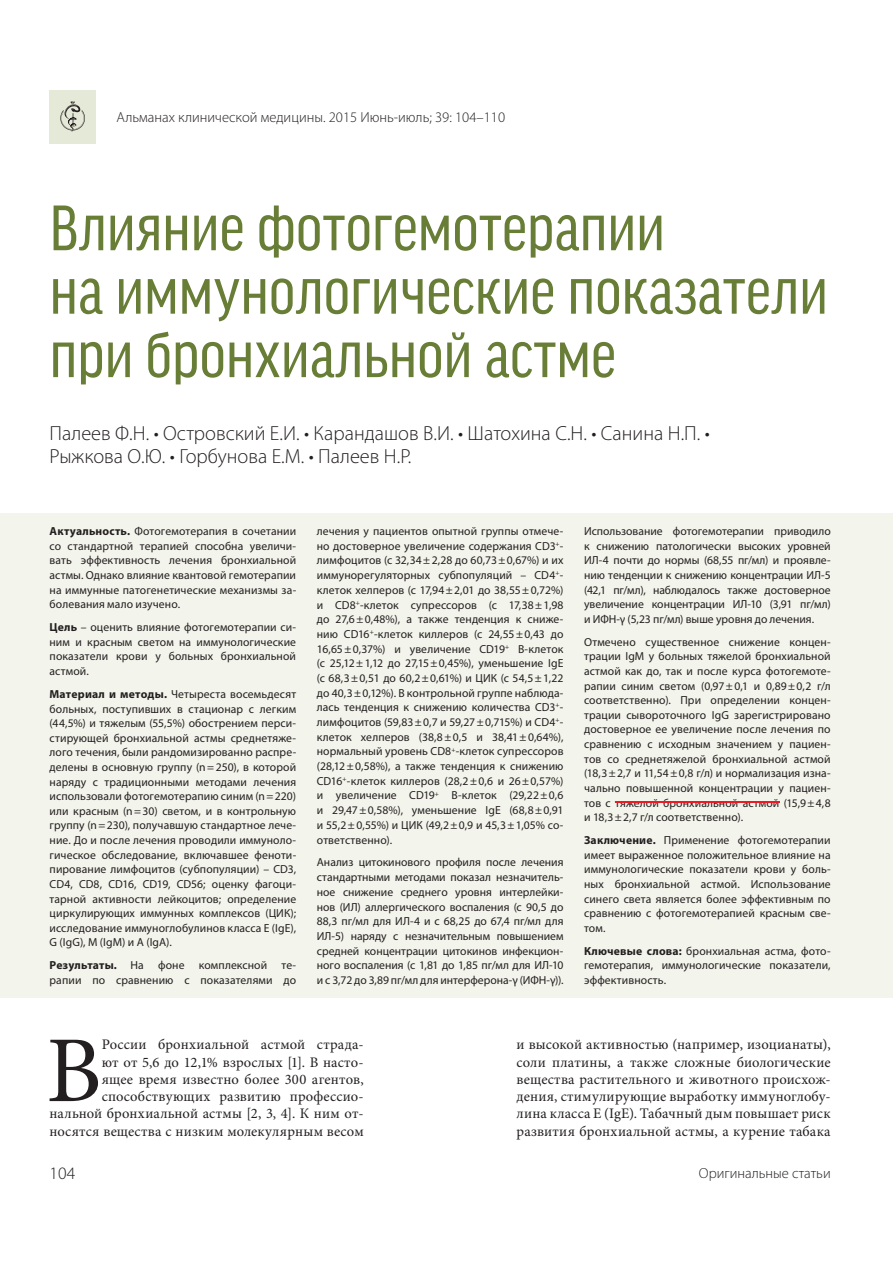
<style>
.page{position:relative;width:893px;height:1263px;background:#fff}
.page>*{position:absolute;margin:0;border:0;box-sizing:border-box;transform-origin:0 0}
.t1{font:94.35px "Minion Pro";color:#231f20}
.t2{font:condensed 68.55px/63.4px "Good Headline Pro";color:#687d35}
.t3{font:300 20.4px/23.4px "Myriad Pro";color:#231f20}
.t4{font:300 17.55px "Myriad Pro";color:#231f20}
.t5{font:14.55px/17.2px "Minion Pro";letter-spacing:.015em;color:#231f20;text-align:right}
.t6{font:300 14.55px "Myriad Pro";color:#231f20}
.t7{font:11.7px/14.5px "Myriad Pro";letter-spacing:.01em;color:#231f20;text-align:justify}
.s1{font-weight:700}
</style>
<div class="page">
<div style="left:0;top:513px;width:892px;height:484px;background:#f3f4eb"></div>
<div style="left:50px;top:90px;width:46px;height:53px;background:#e5e9d7"></div>
<svg style="left:60px;top:101px;width:25px;height:31px"></svg>
<hr style="left:615px;top:802px;width:164px;height:1px;background:#ed1c24">
<p class="t6" style="left:116px;top:109px;width:390px">Альманах клинической медицины. 2015 Июнь-июль; 39: 104–110</p>
<h2 class="t2" style="left:50px;top:195px;width:780px">Влияние фотогемотерапии<br>на иммунологические показатели при бронхиальной астме</h2>
<h3 class="t3" style="left:50px;top:421px;width:662px">Палеев Ф.Н. • Островский Е.И. • Карандашов В.И. • Шатохина С.Н. • Санина Н.П. •<br>Рыжкова О.Ю. • Горбунова Е.М. • Палеев Н.Р.</h3>
<p class="t7" style="left:50px;top:525px;width:248px"><span class="s1">Актуальность.</span> Фотогемотерапия в сочетании со стандартной терапией способна увеличи&shy;вать эффективность лечения бронхиальной астмы. Однако влияние квантовой гемотерапии на иммунные патогенетические механизмы за&shy;болевания мало изучено.</p>
<p class="t7" style="left:50px;top:621px;width:248px"><span class="s1">Цель</span> – оценить влияние фотогемотерапии си&shy;ним и красным светом на иммунологические показатели крови у больных бронхиальной астмой.</p>
<p class="t7" style="left:50px;top:687px;width:248px"><span class="s1">Материал и методы.</span> Четыреста восемьдесят больных, поступивших в стационар с легким (44,5%) и тяжелым (55,5%) обострением перси&shy;стирующей бронхиальной астмы среднетяже&shy;лого течения, были рандомизированно распре&shy;делены в основную группу (n = 250), в которой наряду с традиционными методами лечения использовали фотогемотерапию синим (n = 220) или красным (n = 30) светом, и в контрольную группу (n = 230), получавшую стандартное лече&shy;ние. До и после лечения проводили иммуноло&shy;гическое обследование, включавшее феноти&shy;пирование лимфоцитов (субпопуляции) – CD3, CD4, CD8, CD16, CD19, CD56; оценку фагоци&shy;тарной активности лейкоцитов; определение циркулирующих иммунных комплексов (ЦИК); исследование иммуноглобулинов класса E (IgE), G (IgG), M (IgM) и A (IgA).</p>
<p class="t7" style="left:50px;top:959px;width:248px"><span class="s1">Результаты.</span> На фоне комплексной те&shy;рапии по сравнению с показателями до</p>
<p class="t7" style="left:317px;top:525px;width:248px">лечения у пациентов опытной группы отмече&shy;но достоверное увеличение содержания СD3<sup>+</sup>- лимфоцитов (с 32,34 ± 2,28 до 60,73 ± 0,67%) и их иммунорегуляторных субпопуляций – СD4<sup>+</sup>- клеток хелперов (с 17,94 ± 2,01 до 38,55 ± 0,72%) и СD8<sup>+</sup>-клеток супрессоров (с 17,38 ± 1,98 до 27,6 ± 0,48%), а также тенденция к сниже&shy;нию СD16<sup>+</sup>-клеток киллеров (с 24,55 ± 0,43 до 16,65 ± 0,37%) и увеличение СD19<sup>+</sup> В-клеток (с 25,12 ± 1,12 до 27,15 ± 0,45%), уменьшение IgE (с 68,3 ± 0,51 до 60,2 ± 0,61%) и ЦИК (с 54,5 ± 1,22 до 40,3 ± 0,12%). В контрольной группе наблюда&shy;лась тенденция к снижению количества СD3<sup>+</sup>- лимфоцитов (59,83 ± 0,7 и 59,27 ± 0,715%) и СD4<sup>+</sup>- клеток хелперов (38,8 ± 0,5 и 38,41 ± 0,64%), нормальный уровень СD8<sup>+</sup>-клеток супрессоров (28,12 ± 0,58%), а также тенденция к снижению СD16<sup>+</sup>-клеток киллеров (28,2 ± 0,6 и 26 ± 0,57%) и увеличение СD19<sup>+</sup> В-клеток (29,22 ± 0,6 и 29,47 ± 0,58%), уменьшение IgE (68,8 ± 0,91 и 55,2 ± 0,55%) и ЦИК (49,2 ± 0,9 и 45,3 ± 1,05% со&shy;ответственно).</p>
<p class="t7" style="left:317px;top:856px;width:248px">Анализ цитокинового профиля после лечения стандартными методами показал незначитель&shy;ное снижение среднего уровня интерлейки&shy;нов (ИЛ) аллергического воспаления (с 90,5 до 88,3 пг/мл для ИЛ-4 и с 68,25 до 67,4 пг/мл для ИЛ-5) наряду с незначительным повышением средней концентрации цитокинов инфекцион&shy;ного воспаления (с 1,81 до 1,85 пг/мл для ИЛ-10 и с 3,72 до 3,89 пг/мл для интерферона-γ (ИФН-γ)).</p>
<p class="t7" style="left:584px;top:525px;width:248px">Использование фотогемотерапии приводило к снижению патологически высоких уровней ИЛ-4 почти до нормы (68,55 пг/мл) и проявле&shy;нию тенденции к снижению концентрации ИЛ-5 (42,1 пг/мл), наблюдалось также достоверное увеличение концентрации ИЛ-10 (3,91 пг/мл) и ИФН-γ (5,23 пг/мл) выше уровня до лечения.</p>
<p class="t7" style="left:584px;top:635px;width:248px">Отмечено существенное снижение концен&shy;трации IgM у больных тяжелой бронхиальной астмой как до, так и после курса фотогемоте&shy;рапии синим светом (0,97 ± 0,1 и 0,89 ± 0,2 г/л соответственно). При определении концен&shy;трации сывороточного IgG зарегистрировано достоверное ее увеличение после лечения по сравнению с исходным значением у пациен&shy;тов со среднетяжелой бронхиальной астмой (18,3 ± 2,7 и 11,54 ± 0,8 г/л) и нормализация изна&shy;чально повышенной концентрации у пациен&shy;тов с тяжелой бронхиальной астмой (15,9 ± 4,8 и 18,3 ± 2,7 г/л соответственно).</p>
<p class="t7" style="left:584px;top:834px;width:248px"><span class="s1">Заключение.</span> Применение фотогемотерапии имеет выраженное положительное влияние на иммунологические показатели крови у боль&shy;ных бронхиальной астмой. Использование синего света является более эффективным по сравнению с фотогемотерапией красным све&shy;том.</p>
<p class="t7" style="left:584px;top:944px;width:248px"><span class="s1">Ключевые слова:</span> бронхиальная астма, фото&shy;гемотерапия, иммунологические показатели, эффективность.</p>
<p class="t5" style="left:50px;top:1036px;width:316px">России бронхиальной астмой страда-<br>ют от 5,6 до 12,1% взрослых [1]. В насто-<br>ящее время известно более 300 агентов, способствующих развитию профессио&shy;нальной бронхиальной астмы [2, 3, 4]. К ним от&shy;носятся вещества с низким молекулярным весом</p>
<p class="t5" style="left:517px;top:1036px;width:316px;text-align:justify">и высокой активностью (например, изоцианаты), соли платины, а также сложные биологические вещества растительного и животного происхож&shy;дения, стимулирующие выработку иммуноглобу&shy;лина класса E (IgE). Табачный дым повышает риск развития бронхиальной астмы, а курение табака</p>
<h1 class="t1" style="left:46px;top:1013px;width:57px">В</h1>
<h3 class="t4" style="left:50px;top:1163px;width:27px">104</h3>
<p class="t6" style="left:699px;top:1165px;width:133px">Оригинальные статьи</p>
</div>
